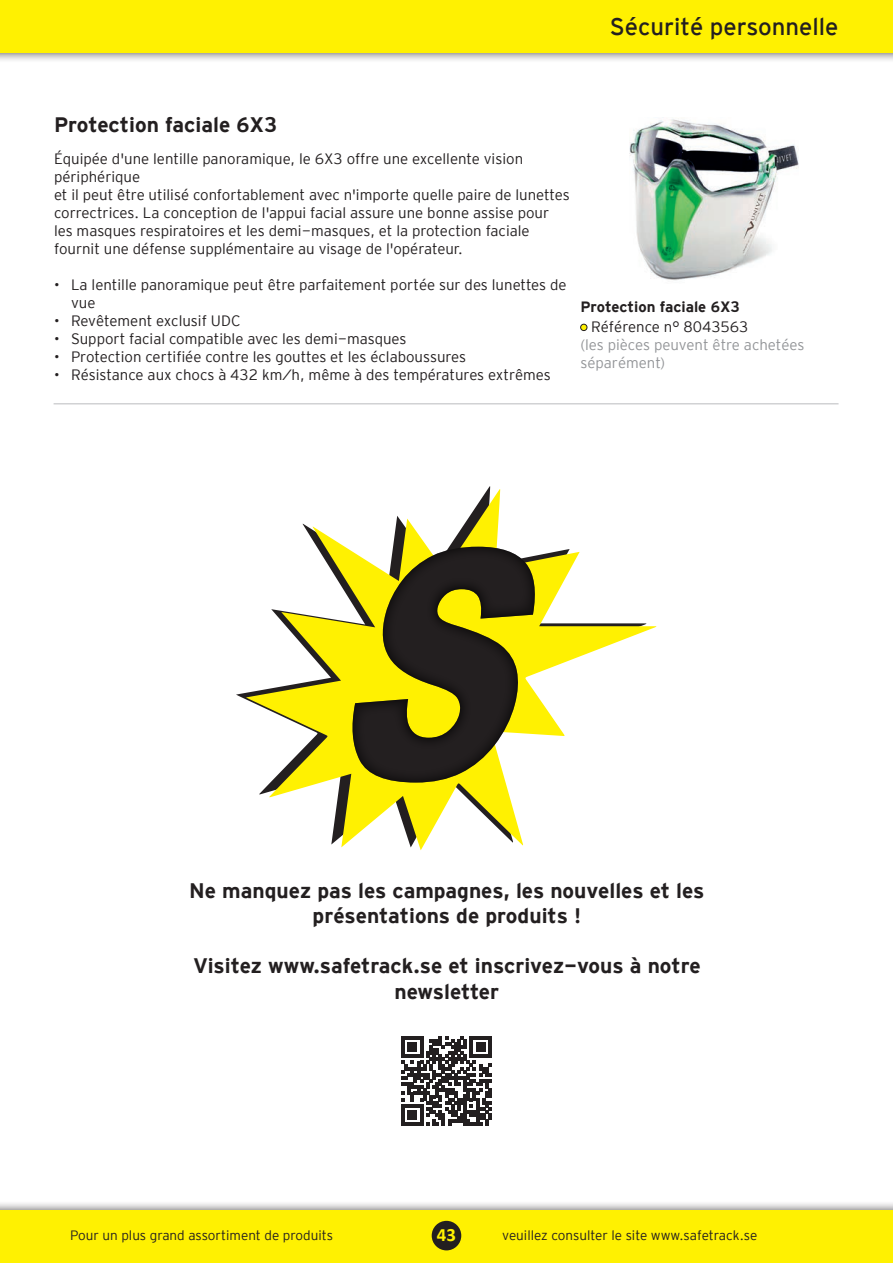
<style>
.page{position:relative;width:893px;height:1263px;background:#fff}
.page>*{position:absolute;margin:0;border:0;box-sizing:border-box;transform-origin:0 0}
.t1{font:24px "Interstate Mono";color:#231f20}
.t2{font:700 21px/25.2px "Interstate Mono";color:#231f20;text-align:center}
.t3{font:700 18.9px "Calibri";color:#fff101}
.t4{font:15px/18px "Interstate Mono Lgt";color:#231f20}
.t5{font:15px/18px "Interstate Mono Lgt";color:#939598}
.t6{font:700 15px "Interstate Mono";color:#231f20}
.t7{font:13.5px "Interstate Mono Lgt";color:#231f20}
</style>
<div class="page">
<div style="left:0;top:1200px;width:893px;height:63px;background:#231f20;opacity:.75"></div>
<div style="left:0;top:1210px;width:893px;height:53px;background:#fff101"></div>
<div style="left:0;top:0;width:893px;height:63px;background:#231f20;opacity:.75"></div>
<div style="left:0;top:0;width:893px;height:53px;background:#fff101"></div>
<div style="left:432px;top:1221px;width:29px;height:29px;background:#231f20;border-radius:50%"></div>
<img style="left:629px;top:117px;width:169px;height:164px">
<div style="left:581px;top:324px;width:6px;height:7px;background:#fff101;border-radius:50%"></div>
<div style="left:580px;top:324px;width:7px;height:7px;border:1px solid #231f20;border-radius:50%"></div>
<hr style="left:54px;top:403px;width:784px;height:1px;background:#d1d2d4">
<svg style="left:246px;top:489px;width:411px;height:361px"></svg>
<svg style="left:351px;top:547px;width:186px;height:235px"></svg>
<svg style="left:401px;top:1036px;width:90px;height:90px"></svg>
<h1 class="t1" style="left:610px;top:13px;width:230px">Sécurité personnelle</h1>
<h2 class="t2" style="left:54px;top:112px;width:225px">Protection faciale 6X3</h2>
<p class="t4" style="left:54px;top:149px;width:517px">Équipée d'une lentille panoramique, le 6X3 offre une excellente vision périphérique<br>et il peut être utilisé confortablement avec n'importe quelle paire de lunettes correctrices. La conception de l'appui facial assure une bonne assise pour les masques respiratoires et les demi-masques, et la protection faciale fournit une défense supplémentaire au visage de l'opérateur.</p>
<p class="t4" style="left:71px;top:275px;width:497px;text-indent:-17px">• La lentille panoramique peut être parfaitement portée sur des lunettes de vue</p>
<p class="t4" style="left:54px;top:311px;width:188px">• Revêtement exclusif UDC</p>
<p class="t4" style="left:54px;top:329px;width:354px">• Support facial compatible avec les demi-masques</p>
<p class="t4" style="left:54px;top:347px;width:414px">• Protection certifiée contre les gouttes et les éclaboussures</p>
<p class="t4" style="left:54px;top:365px;width:498px">• Résistance aux chocs à 432 km/h, même à des températures extrêmes</p>
<p class="t6" style="left:580px;top:299px;width:161px">Protection faciale 6X3</p>
<p class="t4" style="left:591px;top:317px;width:159px">Référence n° 8043563</p>
<p class="t5" style="left:580px;top:335px;width:226px">(les pièces peuvent être achetées séparément)</p>
<h2 class="t2" style="left:189px;top:877px;width:517px">Ne manquez pas les campagnes, les nouvelles et les présentations de produits !</h2>
<h2 class="t2" style="left:193px;top:953px;width:509px">Visitez www.safetrack.se et inscrivez-vous à notre newsletter</h2>
<p class="t7" style="left:70px;top:1228px;width:264px">Pour un plus grand assortiment de produits</p>
<p class="t3" style="left:437px;top:1221px;width:21px">43</p>
<p class="t7" style="left:502px;top:1228px;width:257px">veuillez consulter le site www.safetrack.se</p>
</div>
